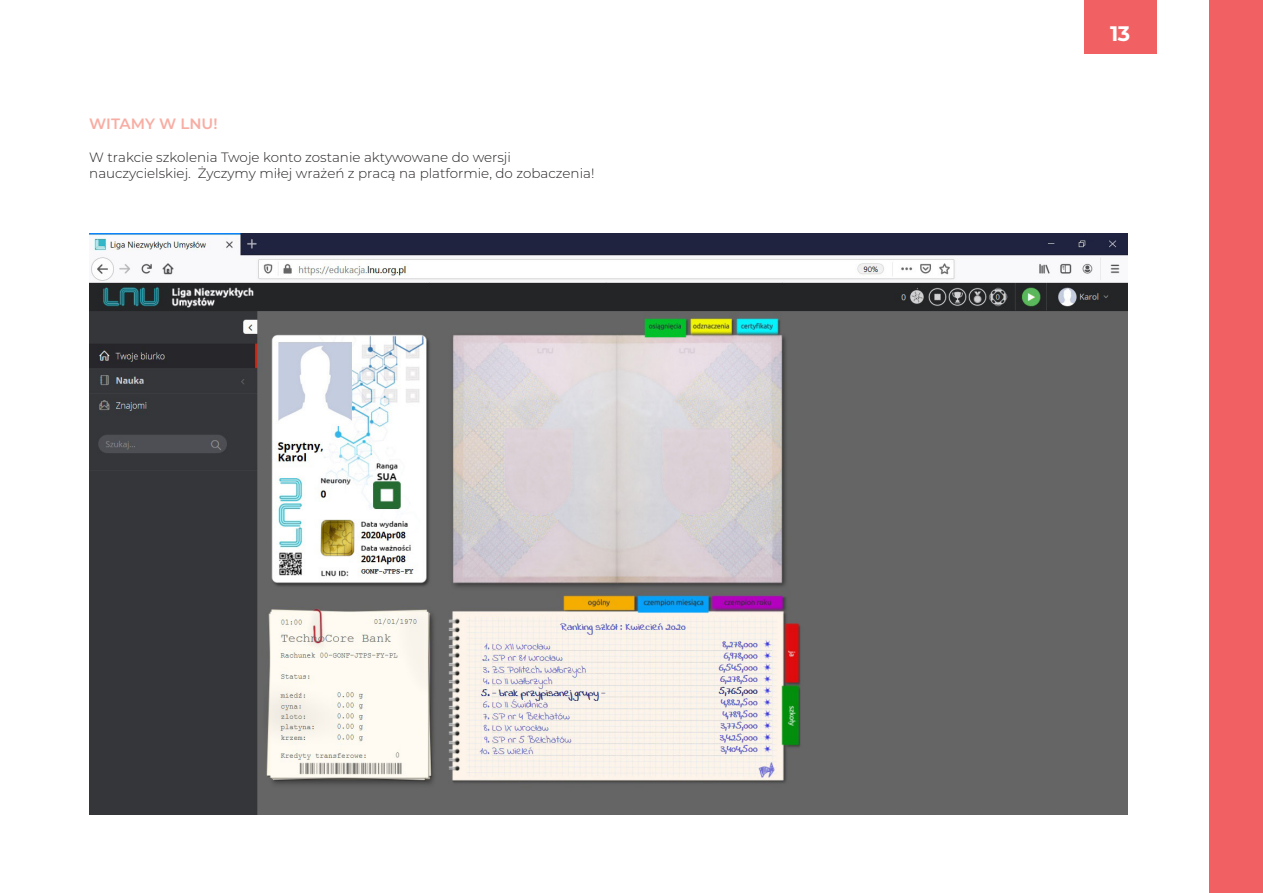
<style>
.page{position:relative;width:1263px;height:893px;background:#fff}
.page>*{position:absolute;margin:0;border:0;box-sizing:border-box;transform-origin:0 0}
.t1{font:700 21px "Montserrat";color:#fff}
.Paragraph_Text{font:600 15px "Montserrat";color:#f8ada3}
.Paragraph_Text-2{font:300 13.5px/16.2px "Montserrat";color:#231f20}
</style>
<div class="page">
<img style="left:89px;top:234px;width:1038px;height:580px">
<div style="left:1209px;top:0;width:54px;height:893px;background:#f16163"></div>
<div style="left:1084px;top:0;width:73px;height:54px;background:#f16163"></div>
<p class="Paragraph_Text" style="left:89px;top:113px;width:130px">WITAMY W LNU!</p>
<p class="Paragraph_Text-2" style="left:89px;top:148px;width:507px">W trakcie szkolenia Twoje konto zostanie aktywowane do wersji nauczycielskiej. Życzymy miłej wrażeń z pracą na platformie, do zobaczenia!</p>
<h1 class="t1" style="left:1110px;top:18px;width:22px">13</h1>
</div>
